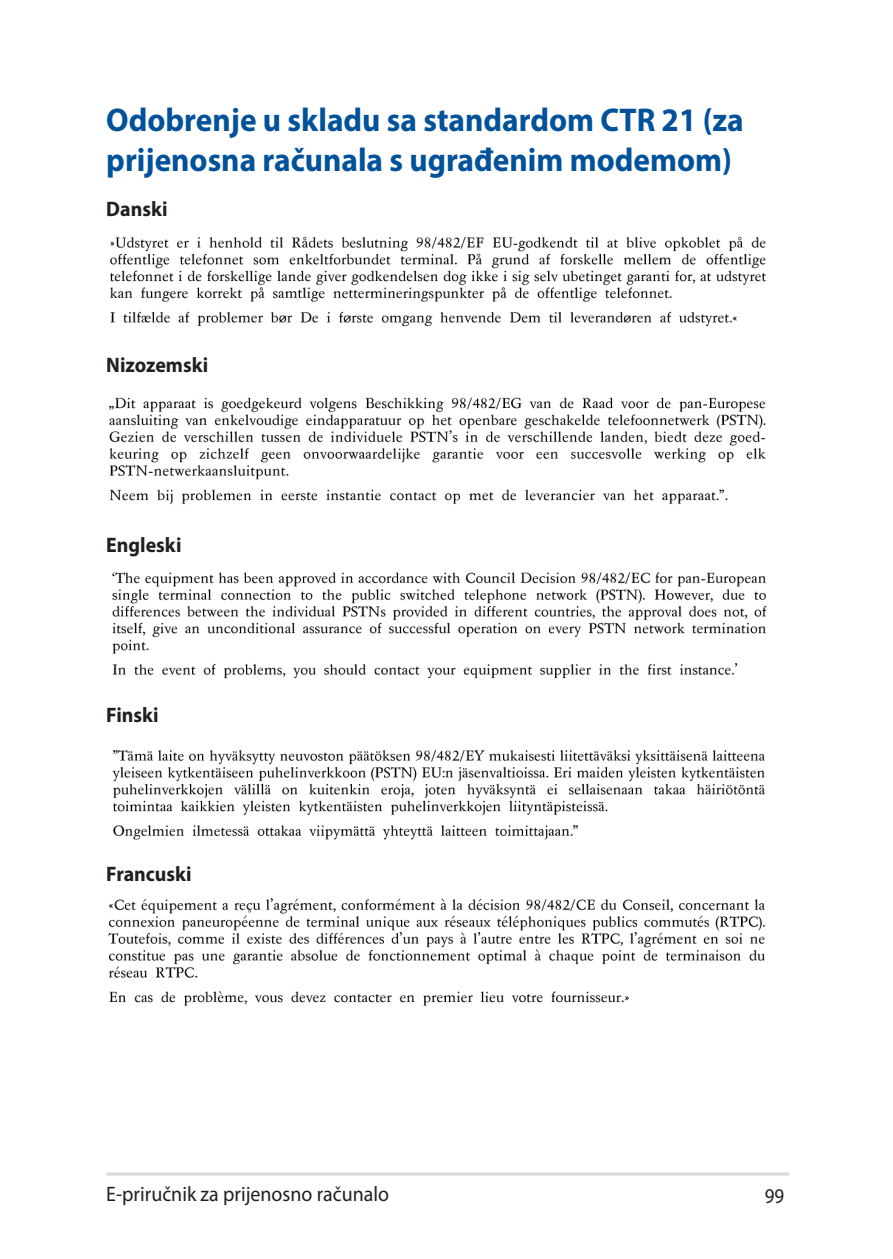
<style>
.page{position:relative;width:893px;height:1259px;background:#fff}
.page>*{position:absolute;margin:0;border:0;box-sizing:border-box;transform-origin:0 0}
.t1{font:700 33px/39.6px "Myriad Pro";color:#01529a;scale:.95 1}
.t2{font:700 21px "Myriad Pro";color:#231f20;scale:.95 1}
.t3{font:21px "Myriad Pro";color:#231f20;scale:.95 1}
.t4{font:21px "Myriad Pro";color:#231f20;scale:.9 1}
</style>
<div class="page">
<hr style="left:106px;top:1172px;width:683px;height:3px;background:#d8d8d8">
<img style="left:110px;top:236px;width:657px;height:91px">
<img style="left:109px;top:397px;width:657px;height:108px">
<img style="left:112px;top:572px;width:655px;height:107px">
<img style="left:112px;top:749px;width:653px;height:91px">
<img style="left:108px;top:898px;width:657px;height:108px">
<p class="t1" style="left:106px;top:99px;width:673px">Odobrenje u skladu sa standardom CTR 21 (za prijenosna računala s ugrađenim modemom)</p>
<p class="t2" style="left:106px;top:195px;width:66px">Danski</p>
<p class="t2" style="left:106px;top:351px;width:109px">Nizozemski</p>
<p class="t2" style="left:106px;top:531px;width:81px">Engleski</p>
<p class="t2" style="left:106px;top:701px;width:57px">Finski</p>
<p class="t2" style="left:106px;top:860px;width:91px">Francuski</p>
<p class="t3" style="left:106px;top:1180px;width:299px">E-priručnik za prijenosno računalo</p>
<p class="t4" style="left:765px;top:1182px;width:23px">99</p>
</div>
